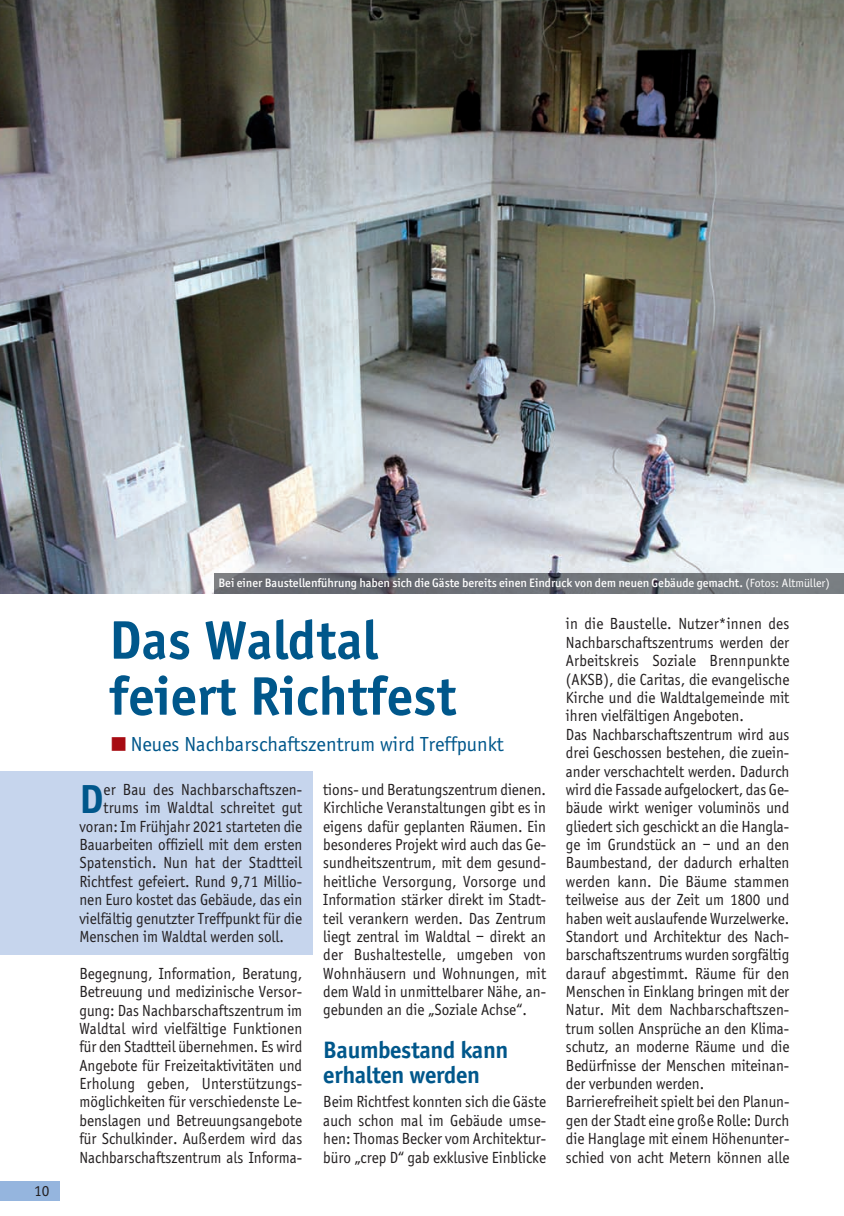
<style>
.page{position:relative;width:844px;height:1216px;background:#fff}
.page>*{position:absolute;margin:0;border:0;box-sizing:border-box;transform-origin:0 0}
.t1{font:700 56px "Officina Sans";color:#00578b}
.t2{font:700 41.82px "Officina Sans";color:#00578b}
.t3{font:700 24.5px "Officina Sans";letter-spacing:-.015em;color:#00578b}
.t4{font:21px "Officina Sans";color:#00578b}
.t5{font:16.62px/18.4px "Officina Sans";color:#231f20;text-align:justify;scale:.94 1}
.t6{font:15.75px "Officina Sans";color:#231f20}
.t7{font:500 12.25px "Officina San ITC";color:#fff}
.s1{font-family:"Officina Sans";font-weight:400}
.s2{font-family:"Ping Fang HK";font-weight:600;font-size:19.25px;color:#a70b12}
</style>
<div class="page">
<div style="left:0;top:771px;width:312px;height:183px;background:#c6d5ed"></div>
<div style="left:0;top:1181px;width:60px;height:19px;background:#95b5de"></div>
<img style="left:0;top:0;width:843px;height:593px">
<img style="left:215px;top:573px;width:628px;height:20px">
<p class="t6" style="left:34px;top:1184px;width:17px">10</p>
<p class="t7" style="left:218px;top:578px;width:613px">Bei einer Baustellenführung haben sich die Gäste bereits einen Eindruck von dem neuen Gebäude gemacht. <span class="s1">(Fotos: Altmüller)</span></p>
<p class="t1" style="left:109px;top:618px;width:270px">Das Waldtal</p>
<p class="t1" style="left:109px;top:674px;width:348px">feiert Richtfest</p>
<p class="t4" style="left:109px;top:736px;width:396px"><span class="s2">■</span>Neues Nachbarschaftszentrum wird Treffpunkt</p>
<p class="t2" style="left:79px;top:783px;width:26px">D</p>
<p class="t5" style="left:103px;top:781px;width:213px">er Bau des Nachbarschaftszen-</p>
<p class="t5" style="left:103px;top:799px;width:213px">trums im Waldtal schreitet gut</p>
<p class="t5" style="left:79px;top:818px;width:238px">voran: Im Frühjahr 2021 starteten die</p>
<p class="t5" style="left:79px;top:836px;width:238px">Bauarbeiten offiziell mit dem ersten</p>
<p class="t5" style="left:79px;top:855px;width:238px">Spatenstich. Nun hat der Stadtteil</p>
<p class="t5" style="left:79px;top:873px;width:238px">Richtfest gefeiert. Rund 9,71 Millio-</p>
<p class="t5" style="left:79px;top:891px;width:238px">nen Euro kostet das Gebäude, das ein</p>
<p class="t5" style="left:79px;top:910px;width:238px">vielfältig genutzter Treffpunkt für die</p>
<p class="t5" style="left:79px;top:928px;width:219px">Menschen im Waldtal werden soll.</p>
<p class="t5" style="left:79px;top:965px;width:238px">Begegnung, Information, Beratung, Betreuung und medizinische Versor&shy;gung: Das Nachbarschaftszentrum im Waldtal wird vielfältige Funktionen für den Stadtteil übernehmen. Es wird Angebote für Freizeitaktivitäten und Erholung geben, Unterstützungs&shy;möglichkeiten für verschiedenste Le&shy;benslagen und Betreuungsangebote für Schulkinder. Außerdem wird das Nachbarschaftszentrum als Informa-</p>
<p class="t5" style="left:323px;top:781px;width:238px">tions- und Beratungszentrum dienen.<br>Kirchliche Veranstaltungen gibt es in eigens dafür geplanten Räumen. Ein besonderes Projekt wird auch das Ge&shy;sundheitszentrum, mit dem gesund&shy;heitliche Versorgung, Vorsorge und Information stärker direkt im Stadt&shy;teil verankern werden. Das Zentrum liegt zentral im Waldtal – direkt an der Bushaltestelle, umgeben von Wohnhäusern und Wohnungen, mit dem Wald in unmittelbarer Nähe, an&shy;gebunden an die „Soziale Achse“.</p>
<p class="t3" style="left:323px;top:1040px;width:186px">Baumbestand kann</p>
<p class="t3" style="left:323px;top:1065px;width:158px">erhalten werden</p>
<p class="t5" style="left:323px;top:1093px;width:238px">Beim Richtfest konnten sich die Gäste auch schon mal im Gebäude umse&shy;hen: Thomas Becker vom Architektur&shy;büro „crep D“ gab exklusive Einblicke</p>
<p class="t5" style="left:566px;top:616px;width:239px">in die Baustelle. Nutzer*innen des Nachbarschaftszentrums werden der Arbeitskreis Soziale Brennpunkte (AKSB), die Caritas, die evangelische Kirche und die Waldtalgemeinde mit ihren vielfältigen Angeboten.</p>
<p class="t5" style="left:566px;top:726px;width:239px">Das Nachbarschaftszentrum wird aus drei Geschossen bestehen, die zuein&shy;ander verschachtelt werden. Dadurch wird die Fassade aufgelockert, das Ge&shy;bäude wirkt weniger voluminös und gliedert sich geschickt an die Hangla&shy;ge im Grundstück an – und an den Baumbestand, der dadurch erhalten werden kann. Die Bäume stammen teilweise aus der Zeit um 1800 und haben weit auslaufende Wurzelwerke.<br>Standort und Architektur des Nach&shy;barschaftszentrums wurden sorgfältig darauf abgestimmt. Räume für den Menschen in Einklang bringen mit der Natur. Mit dem Nachbarschaftszen&shy;trum sollen Ansprüche an den Klima&shy;schutz, an moderne Räume und die Bedürfnisse der Menschen miteinan&shy;der verbunden werden.</p>
<p class="t5" style="left:566px;top:1093px;width:239px">Barrierefreiheit spielt bei den Planun&shy;gen der Stadt eine große Rolle: Durch die Hanglage mit einem Höhenunter&shy;schied von acht Metern können alle</p>
</div>
